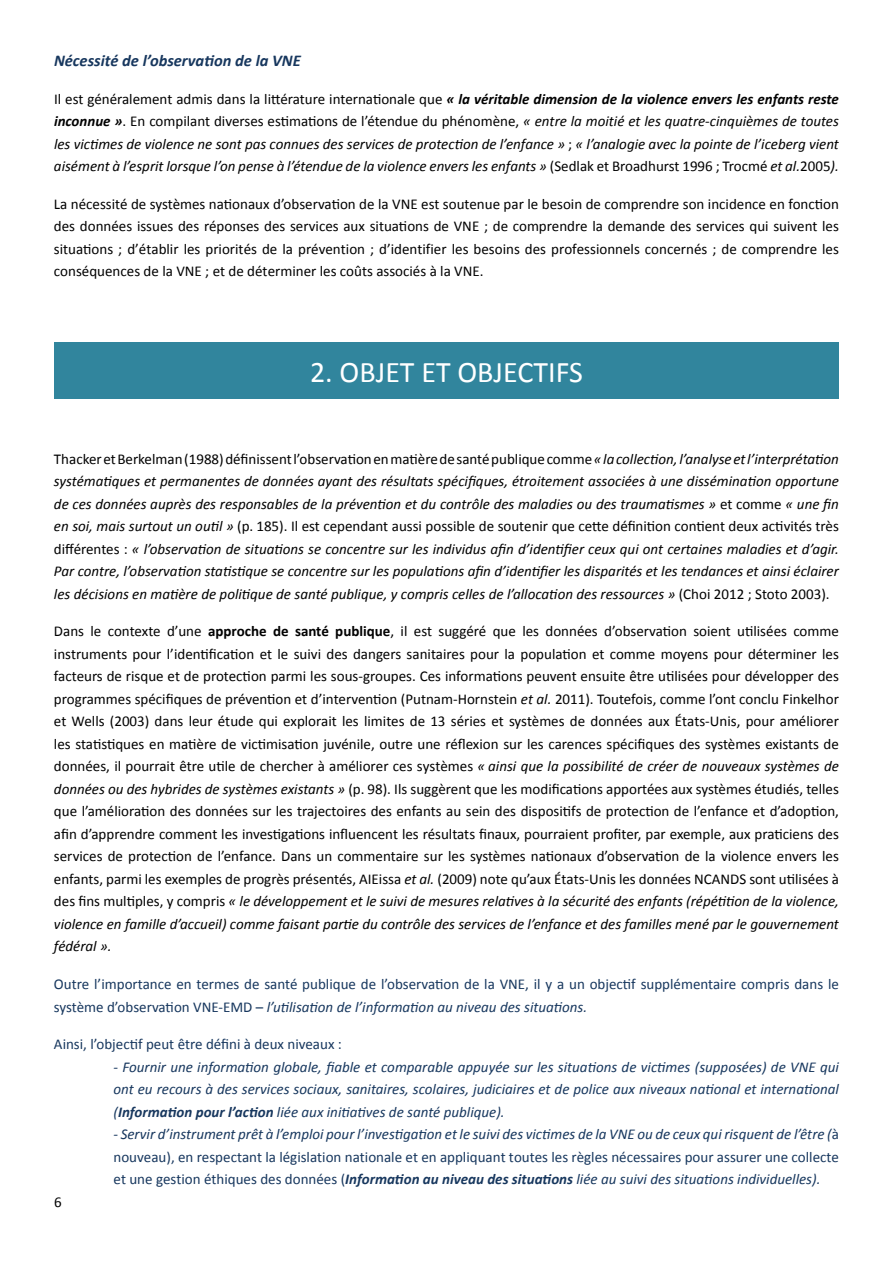
<style>
.page{position:relative;width:893px;height:1263px;background:#fff}
.page>*{position:absolute;margin:0;border:0;box-sizing:border-box;transform-origin:0 0}
.t1{font:30px "Calibri";color:#fff}
.t2{font:italic 700 16.5px "Calibri";color:#17375e}
.t3{font:15px/22.5px "Calibri";color:#000;text-align:justify}
.t4{font:italic 15px/22.5px "Calibri";color:#000;text-align:justify}
.t5{font:italic 15px/22.5px "Calibri";color:#17375e;text-align:justify}
.t6{font:15px/22.5px "Calibri";color:#17375e}
.s1{font-style:normal}
.s2{font-weight:700}
.s3{font-style:italic}
</style>
<div class="page">
<div style="left:54px;top:342px;width:785px;height:57px;background:#31859d"></div>
<p class="t2" style="left:54px;top:50px;width:248px">Nécessité de l’observation de la VNE</p>
<p class="t4" style="left:54px;top:88px;width:786px"><span class="s1">Il est généralement admis dans la littérature internationale que</span> <span class="s2">« la véritable dimension de la violence envers les enfants reste inconnue »</span><span class="s1">. En compilant diverses estimations de l’étendue du phénomène,</span> « entre la moitié et les quatre-cinquièmes de toutes les victimes de violence ne sont pas connues des services de protection de l’enfance » <span class="s1">;</span> « l’analogie avec la pointe de l’iceberg vient aisément à l’esprit lorsque l’on pense à l’étendue de la violence envers les enfants » <span class="s1">(Sedlak et Broadhurst 1996 ; Trocmé</span> et al.<span class="s1">2005</span>).</p>
<p class="t3" style="left:54px;top:193px;width:786px">La nécessité de systèmes nationaux d’observation de la VNE est soutenue par le besoin de comprendre son incidence en fonction des données issues des réponses des services aux situations de VNE ; de comprendre la demande des services qui suivent les situations ; d’établir les priorités de la prévention ; d’identifier les besoins des professionnels concernés ; de comprendre les conséquences de la VNE ; et de déterminer les coûts associés à la VNE.</p>
<h1 class="t1" style="left:310px;top:353px;width:274px">2. OBJET ET OBJECTIFS</h1>
<p class="t4" style="left:54px;top:447px;width:786px"><span class="s1">Thacker et Berkelman (1988) définissent l’observation en matière de santé publique comme</span> « la collection, l’analyse et l’interprétation systématiques et permanentes de données ayant des résultats spécifiques, étroitement associées à une dissémination opportune de ces données auprès des responsables de la prévention et du contrôle des maladies ou des traumatismes » <span class="s1">et comme</span> « une fin en soi, mais surtout un outil » <span class="s1">(p. 185). Il est cependant aussi possible de soutenir que cette définition contient deux activités très différentes :</span> « l’observation de situations se concentre sur les individus afin d’identifier ceux qui ont certaines maladies et d’agir.<br>Par contre, l’observation statistique se concentre sur les populations afin d’identifier les disparités et les tendances et ainsi éclairer les décisions en matière de politique de santé publique, y compris celles de l’allocation des ressources » <span class="s1">(Choi 2012 ; Stoto 2003).</span></p>
<p class="t3" style="left:54px;top:620px;width:786px">Dans le contexte d’une <span class="s2">approche de santé publique</span>, il est suggéré que les données d’observation soient utilisées comme instruments pour l’identification et le suivi des dangers sanitaires pour la population et comme moyens pour déterminer les facteurs de risque et de protection parmi les sous-groupes. Ces informations peuvent ensuite être utilisées pour développer des programmes spécifiques de prévention et d’intervention (Putnam-Hornstein <span class="s3">et al.</span> 2011). Toutefois, comme l’ont conclu Finkelhor et Wells (2003) dans leur étude qui explorait les limites de 13 séries et systèmes de données aux États-Unis, pour améliorer les statistiques en matière de victimisation juvénile, outre une réflexion sur les carences spécifiques des systèmes existants de données, il pourrait être utile de chercher à améliorer ces systèmes <span class="s3">« ainsi que la possibilité de créer de nouveaux systèmes de données ou des hybrides de systèmes existants »</span> (p. 98). Ils suggèrent que les modifications apportées aux systèmes étudiés, telles que l’amélioration des données sur les trajectoires des enfants au sein des dispositifs de protection de l’enfance et d’adoption, afin d’apprendre comment les investigations influencent les résultats finaux, pourraient profiter, par exemple, aux praticiens des services de protection de l’enfance. Dans un commentaire sur les systèmes nationaux d’observation de la violence envers les enfants, parmi les exemples de progrès présentés, AIEissa <span class="s3">et al.</span> (2009) note qu’aux États-Unis les données NCANDS sont utilisées à des fins multiples, y compris <span class="s3">« le développement et le suivi de mesures relatives à la sécurité des enfants (répétition de la violence, violence en famille d’accueil) comme faisant partie du contrôle des services de l’enfance et des familles mené par le gouvernement fédéral ».</span></p>
<p class="t6" style="left:54px;top:973px;width:786px">Outre l’importance en termes de santé publique de l’observation de la VNE, il y a un objectif supplémentaire compris dans le système d’observation VNE-EMD – <span class="s3">l’utilisation de l’information au niveau des situations.</span></p>
<p class="t6" style="left:54px;top:1033px;width:289px">Ainsi, l’objectif peut être défini à deux niveaux :</p>
<p class="t5" style="left:114px;top:1055px;width:727px">- Fournir une information globale, fiable et comparable appuyée sur les situations de victimes (supposées) de VNE qui ont eu recours à des services sociaux, sanitaires, scolaires, judiciaires et de police aux niveaux national et international (<span class="s2">Information pour l’action</span> liée aux initiatives de santé publique).</p>
<p class="t5" style="left:114px;top:1122px;width:727px">- Servir d’instrument prêt à l’emploi pour l’investigation et le suivi des victimes de la VNE ou de ceux qui risquent de l’être (<span class="s1">à nouveau), en respectant la législation nationale et en appliquant toutes les règles nécessaires pour assurer une collecte et une gestion éthiques des données (</span><span class="s2">Information au niveau des situations</span> liée au suivi des situations individuelles).</p>
<p class="t3" style="left:54px;top:1192px;width:9px">6</p>
</div>
